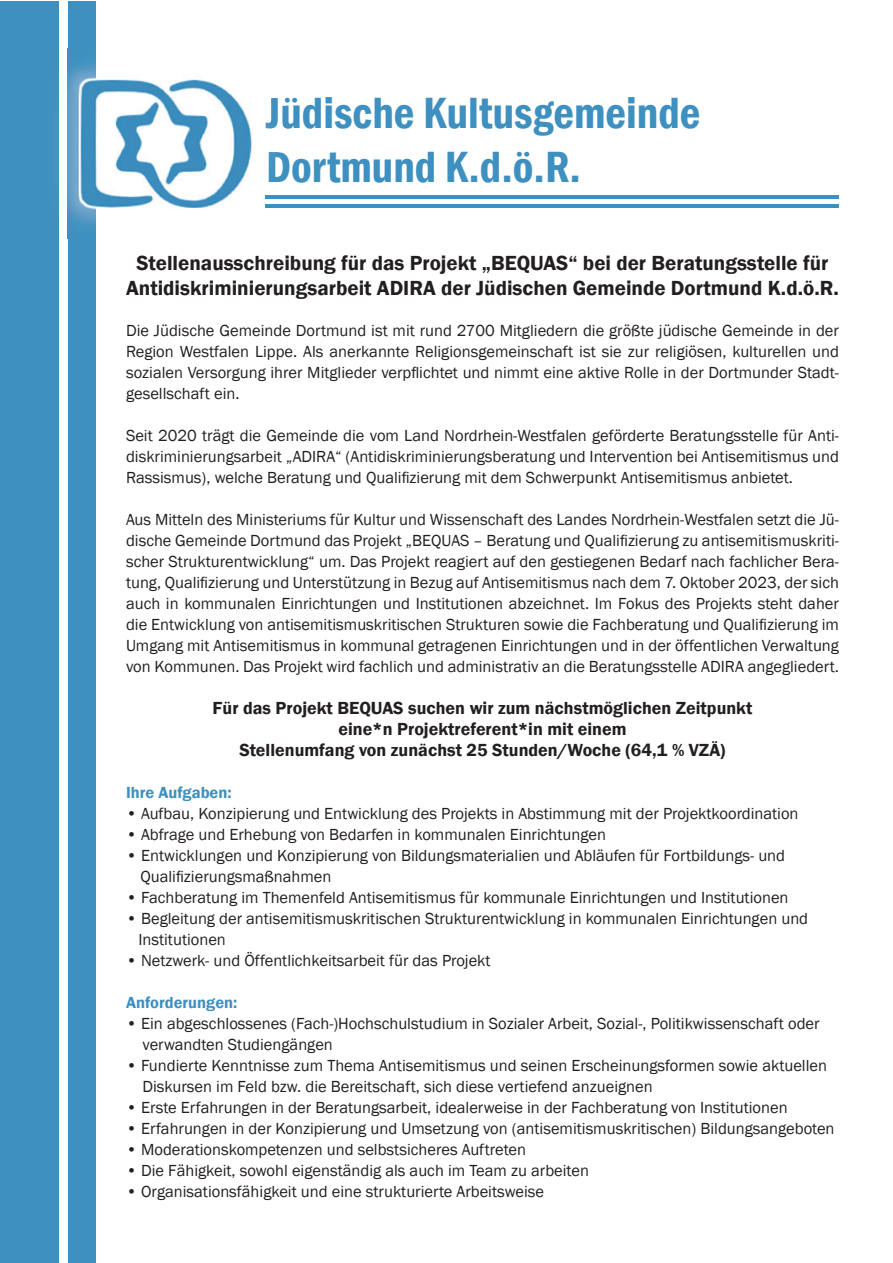
<style>
.page{position:relative;width:893px;height:1263px;background:#fff}
.page>*{position:absolute;margin:0;border:0;box-sizing:border-box;transform-origin:0 0}
.t1{font:600 condensed 45px/54px "Franklin Gothic";color:#3e90c0}
.t2{font:600 21px/25.2px "Franklin Gothic";color:#231f20;text-align:center}
.t3{font:600 18px/21px "Franklin Gothic";color:#231f20;text-align:center}
.t4{font:16.5px/21px "Franklin Gothic";color:#231f20}
.t5{font:600 16.5px "Franklin Gothic";color:#3e90c0}
</style>
<div class="page">
<div style="left:1px;top:1px;width:58px;height:1261px;background:#3e90c0"></div>
<hr style="left:266px;top:196px;width:573px;height:3px;background:#3e90c0">
<hr style="left:266px;top:204px;width:573px;height:3px;background:#3e90c0">
<div style="left:68px;top:1px;width:27px;height:1261px;background:#3e90c0"></div>
<img style="left:67px;top:48px;width:219px;height:191px">
<img style="left:266px;top:98px;width:20px;height:38px">
<img style="left:269px;top:152px;width:17px;height:30px">
<img style="left:266px;top:196px;width:20px;height:3px">
<img style="left:266px;top:204px;width:20px;height:3px">
<h1 class="t1" style="left:266px;top:85px;width:436px">Jüdische Kultusgemeinde<br>Dortmund K.d.ö.R.</h1>
<p class="t2" style="left:126px;top:251px;width:714px">Stellenausschreibung für das Projekt „BEQUAS“ bei der Beratungsstelle für<br>Antidiskriminierungsarbeit ADIRA der Jüdischen Gemeinde Dortmund K.d.ö.R.</p>
<p class="t4" style="left:126px;top:320px;width:714px;text-align:justify">Die Jüdische Gemeinde Dortmund ist mit rund 2700 Mitgliedern die größte jüdische Gemeinde in der Region Westfalen Lippe. Als anerkannte Religionsgemeinschaft ist sie zur religiösen, kulturellen und sozialen Versorgung ihrer Mitglieder verpflichtet und nimmt eine aktive Rolle in der Dortmunder Stadt&shy;gesellschaft ein.</p>
<p class="t4" style="left:126px;top:425px;width:714px;text-align:justify">Seit 2020 trägt die Gemeinde die vom Land Nordrhein-Westfalen geförderte Beratungsstelle für Anti&shy;diskriminierungsarbeit „ADIRA“ (Antidiskriminierungsberatung und Intervention bei Antisemitismus und Rassismus), welche Beratung und Qualifizierung mit dem Schwerpunkt Antisemitismus anbietet.</p>
<p class="t4" style="left:126px;top:509px;width:714px;text-align:justify">Aus Mitteln des Ministeriums für Kultur und Wissenschaft des Landes Nordrhein-Westfalen setzt die Jü&shy;dische Gemeinde Dortmund das Projekt „BEQUAS – Beratung und Qualifizierung zu antisemitismuskriti&shy;scher Strukturentwicklung“ um. Das Projekt reagiert auf den gestiegenen Bedarf nach fachlicher Bera&shy;tung, Qualifizierung und Unterstützung in Bezug auf Antisemitismus nach dem 7. Oktober 2023, der sich auch in kommunalen Einrichtungen und Institutionen abzeichnet. Im Fokus des Projekts steht daher die Entwicklung von antisemitismuskritischen Strukturen sowie die Fachberatung und Qualifizierung im Umgang mit Antisemitismus in kommunal getragenen Einrichtungen und in der öffentlichen Verwaltung von Kommunen. Das Projekt wird fachlich und administrativ an die Beratungsstelle ADIRA angegliedert.</p>
<p class="t3" style="left:213px;top:698px;width:541px">Für das Projekt BEQUAS suchen wir zum nächstmöglichen Zeitpunkt eine*n Projektreferent*in mit einem<br>Stellenumfang von zunächst 25 Stunden/Woche (64,1 % VZÄ)</p>
<p class="t5" style="left:126px;top:782px;width:107px">Ihre Aufgaben:</p>
<p class="t4" style="left:126px;top:803px;width:674px">• Aufbau, Konzipierung und Entwicklung des Projekts in Abstimmung mit der Projektkoordination</p>
<p class="t4" style="left:126px;top:824px;width:482px">• Abfrage und Erhebung von Bedarfen in kommunalen Einrichtungen</p>
<p class="t4" style="left:140px;top:845px;width:646px;text-indent:-14px">• Entwicklungen und Konzipierung von Bildungsmaterialien und Abläufen für Fortbildungs- und<br>Qualifizierungsmaßnahmen</p>
<p class="t4" style="left:126px;top:887px;width:664px">• Fachberatung im Themenfeld Antisemitismus für kommunale Einrichtungen und Institutionen</p>
<p class="t4" style="left:138px;top:908px;width:671px;text-indent:-12px">• Begleitung der antisemitismuskritischen Strukturentwicklung in kommunalen Einrichtungen und<br>Institutionen</p>
<p class="t4" style="left:126px;top:950px;width:366px">• Netzwerk- und Öffentlichkeitsarbeit für das Projekt</p>
<p class="t5" style="left:126px;top:992px;width:113px">Anforderungen:</p>
<p class="t4" style="left:142px;top:1013px;width:679px;text-indent:-16px">• Ein abgeschlossenes (Fach-)Hochschulstudium in Sozialer Arbeit, Sozial-, Politikwissenschaft oder verwandten Studiengängen</p>
<p class="t4" style="left:142px;top:1055px;width:686px;text-indent:-16px">• Fundierte Kenntnisse zum Thema Antisemitismus und seinen Erscheinungsformen sowie aktuellen<br>Diskursen im Feld bzw. die Bereitschaft, sich diese vertiefend anzueignen</p>
<p class="t4" style="left:126px;top:1097px;width:663px">• Erste Erfahrungen in der Beratungsarbeit, idealerweise in der Fachberatung von Institutionen</p>
<p class="t4" style="left:126px;top:1118px;width:710px">• Erfahrungen in der Konzipierung und Umsetzung von (antisemitismuskritischen) Bildungsangeboten</p>
<p class="t4" style="left:126px;top:1139px;width:402px">• Moderationskompetenzen und selbstsicheres Auftreten</p>
<p class="t4" style="left:126px;top:1160px;width:464px">• Die Fähigkeit, sowohl eigenständig als auch im Team zu arbeiten</p>
<p class="t4" style="left:126px;top:1181px;width:420px">• Organisationsfähigkeit und eine strukturierte Arbeitsweise</p>
</div>
